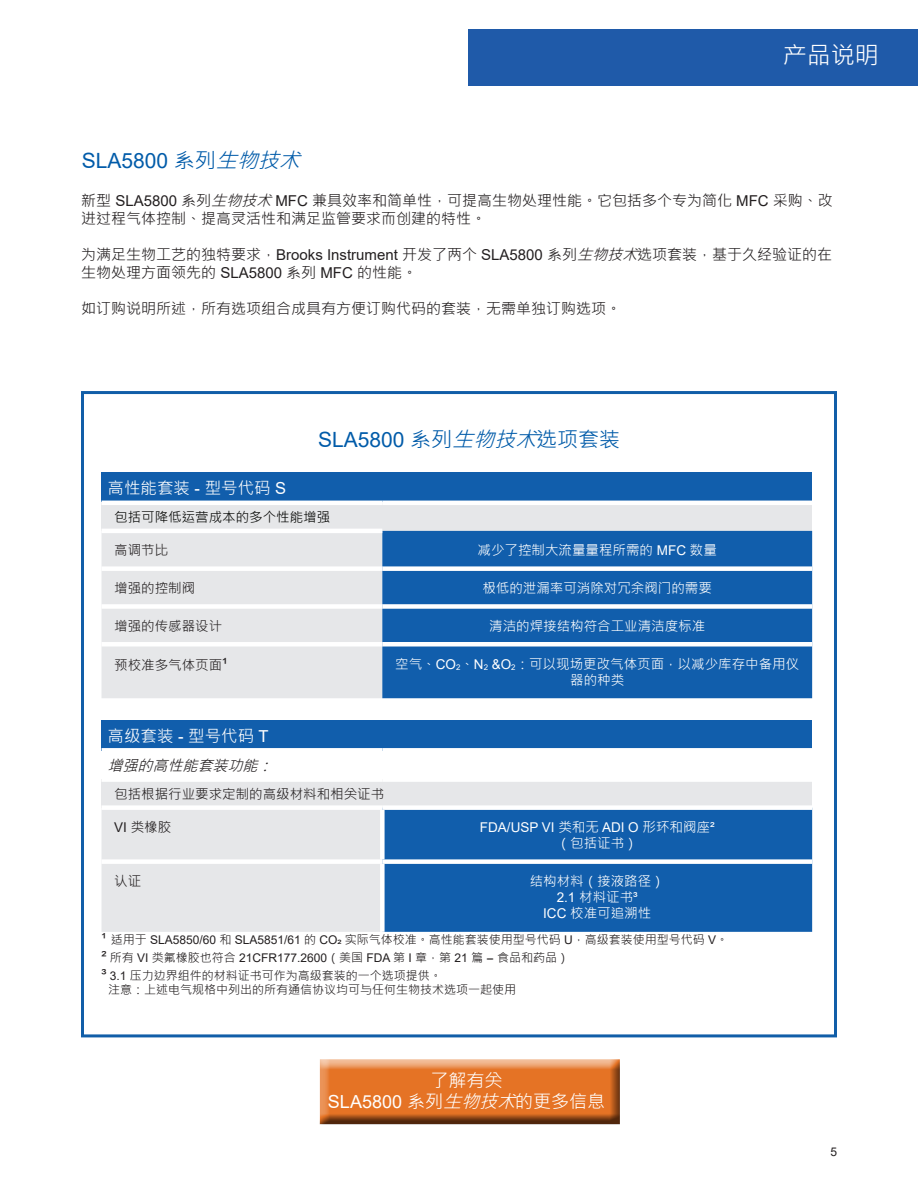
<style>
.page{position:relative;width:918px;height:1188px;background:#fff}
.page>*{position:absolute;margin:0;border:0;box-sizing:border-box;transform-origin:0 0}
.broDS-Mid-page_SH{font:24px "Microsoft Jheng Hei";color:#fff}
.t1{font:21px "Arial";color:#015ba9}
.t2{font:18px "Arial";color:#fff}
.t3{font:18px "Microsoft Jheng Hei";color:#fff}
.t4{font:16.5px "Microsoft Jheng Hei";color:#fff}
.t5{font:15px/18px "Microsoft Jheng Hei";color:#231f20}
.t6{font:italic 15px "Microsoft Jheng Hei";color:#231f20}
.t7{font:13.5px/16.2px "Microsoft Jheng Hei";color:#fff;text-align:center}
.t8{font:13.5px "Microsoft Jheng Hei";color:#231f20}
.t9{font:13.5px "Arial";color:#fff}
.t10{font:13.5px "Microsoft Jheng Hei";color:#040503}
.t11{font:12px "Microsoft Jheng Hei";color:#231f20}
.t12{font:12px "Arial";color:#231f20}
.s1{font-family:"Microsoft Jheng Hei"}
.s2{font-family:"Microsoft Jheng Hei";font-style:italic}
.s3{font-family:"Arial"}
.s4{font-style:italic}
.s5{font-family:"Arial";font-size:16.5px}
.s6{font-family:"Arial";font-size:15px}
.s7{font-family:"Arial";font-weight:900}
</style>
<div class="page">
<div style="left:81px;top:391px;width:756px;height:646px;border:3px solid #115ea8"></div>
<div style="left:469px;top:29px;width:449px;height:57px;background:#1f5aa9"></div>
<div style="left:102px;top:472px;width:710px;height:31px;background:#115eac"></div>
<div style="left:102px;top:503px;width:710px;height:28px;background:#e6e7e9"></div>
<div style="left:102px;top:533px;width:280px;height:165px;background:#e6e7e9"></div>
<div style="left:382px;top:531px;width:430px;height:167px;background:#115eac"></div>
<hr style="left:102px;top:501px;width:280px;height:4px;background:#fff">
<hr style="left:382px;top:501px;width:430px;height:4px;background:#fff">
<hr style="left:102px;top:529px;width:280px;height:4px;background:#fff">
<div style="left:102px;top:566px;width:280px;height:5px;background:#fff"></div>
<div style="left:382px;top:566px;width:430px;height:5px;background:#fff"></div>
<div style="left:102px;top:604px;width:280px;height:5px;background:#fff"></div>
<div style="left:382px;top:604px;width:430px;height:5px;background:#fff"></div>
<div style="left:102px;top:642px;width:280px;height:5px;background:#fff"></div>
<div style="left:382px;top:642px;width:430px;height:5px;background:#fff"></div>
<div style="left:102px;top:720px;width:710px;height:30px;background:#115eac"></div>
<div style="left:102px;top:780px;width:710px;height:28px;background:#e6e7e9"></div>
<div style="left:102px;top:810px;width:278px;height:122px;background:#e6e7e9"></div>
<div style="left:385px;top:810px;width:427px;height:122px;background:#115eac"></div>
<div style="left:102px;top:748px;width:280px;height:5px;background:#fff"></div>
<div style="left:382px;top:748px;width:430px;height:5px;background:#fff"></div>
<div style="left:102px;top:777px;width:280px;height:5px;background:#fff"></div>
<div style="left:382px;top:777px;width:430px;height:5px;background:#fff"></div>
<div style="left:102px;top:805px;width:280px;height:5px;background:#fff"></div>
<div style="left:382px;top:805px;width:430px;height:5px;background:#fff"></div>
<div style="left:102px;top:859px;width:280px;height:5px;background:#fff"></div>
<div style="left:382px;top:859px;width:430px;height:5px;background:#fff"></div>
<div style="left:311px;top:1055px;width:316px;height:77px;background:#231f20;opacity:.75"></div>
<p class="broDS-Mid-page_SH" style="left:783px;top:40px;width:97px">产品说明</p>
<p class="t1" style="left:82px;top:146px;width:227px">SLA5800 <span class="s1">系列</span><span class="s2">生物技术</span></p>
<p class="t5" style="left:81px;top:192px;width:753px">新型 <span class="s3">SLA5800</span> 系列<span class="s4">生物技术</span> <span class="s3">MFC</span> 兼具效率和简单性，可提高生物处理性能。它包括多个专为简化 <span class="s3">MFC</span> 采购、改进过程气体控制、提高灵活性和满足监管要求而创建的特性。</p>
<p class="t5" style="left:81px;top:246px;width:752px">为满足生物工艺的独特要求，<span class="s3">Brooks Instrument</span> 开发了两个 <span class="s3">SLA5800</span> 系列<span class="s4">生物技术</span>选项套装，基于久经验证的在生物处理方面领先的 <span class="s3">SLA5800</span> 系列 <span class="s3">MFC</span> 的性能。</p>
<p class="t5" style="left:81px;top:300px;width:541px">如订购说明所述，所有选项组合成具有方便订购代码的套装，无需单独订购选项。</p>
<p class="t1" style="left:318px;top:426px;width:304px">SLA5800 <span class="s1">系列</span><span class="s2">生物技术</span><span class="s1">选项套装</span></p>
<p class="t4" style="left:108px;top:478px;width:180px">高性能套装 <span class="s3">-</span> 型号代码 <span class="s3">S</span></p>
<p class="t10" style="left:114px;top:509px;width:217px">包括可降低运营成本的多个性能增强</p>
<p class="t8" style="left:114px;top:542px;width:55px">高调节比</p>
<p class="t7" style="left:478px;top:542px;width:241px">减少了控制大流量量程所需的 <span class="s3">MFC</span> 数量</p>
<p class="t8" style="left:114px;top:580px;width:82px">增强的控制阀</p>
<p class="t7" style="left:482px;top:580px;width:231px">极低的泄漏率可消除对冗余阀门的需要</p>
<p class="t8" style="left:114px;top:617px;width:109px">增强的传感器设计</p>
<p class="t7" style="left:489px;top:618px;width:217px">清洁的焊接结构符合工业清洁度标准</p>
<p class="t8" style="left:114px;top:656px;width:115px">预校准多气体页面<span class="s5">¹</span></p>
<p class="t7" style="left:395px;top:656px;width:405px">空气、<span class="s3">CO</span><sub>2</sub>、<span class="s3">N</span><sub>2</sub> <span class="s3">&amp;O</span><sub>2</sub>：可以现场更改气体页面，以减少库存中备用仪器的种类</p>
<p class="t4" style="left:108px;top:725px;width:163px">高级套装 <span class="s3">-</span> 型号代码 <span class="s3">T</span></p>
<p class="t6" style="left:108px;top:756px;width:172px">增强的高性能套装功能：</p>
<p class="t8" style="left:114px;top:786px;width:271px">包括根据行业要求定制的高级材料和相关证书</p>
<p class="t8" style="left:114px;top:819px;width:59px"><span class="s3">VI</span> 类橡胶</p>
<p class="t9" style="left:480px;top:818px;width:236px">FDA/USP VI <span class="s1">类和无</span> ADI O <span class="s1">形环和阀座</span>²</p>
<p class="t7" style="left:557px;top:835px;width:82px">（包括证书）</p>
<p class="t8" style="left:114px;top:873px;width:28px">认证</p>
<p class="t7" style="left:530px;top:873px;width:136px">结构材料（接液路径）</p>
<p class="t9" style="left:557px;top:888px;width:83px">2.1 <span class="s1">材料证书</span>³</p>
<p class="t7" style="left:543px;top:905px;width:109px"><span class="s3">ICC</span> 校准可追溯性</p>
<p class="t11" style="left:102px;top:932px;width:628px"><span class="s6">¹</span> 适用于 <span class="s3">SLA5850/60</span> 和 <span class="s3">SLA5851/61</span> 的 <span class="s3">CO2</span> 实际气体校准。高性能套装使用型号代码 <span class="s3">U</span>，高级套装使用型号代码 <span class="s3">V</span>。</p>
<p class="t11" style="left:102px;top:950px;width:469px"><span class="s6">²</span> 所有 <span class="s3">VI</span> 类氟橡胶也符合 <span class="s3">21CFR177.2600</span>（美国 <span class="s3">FDA</span> 第 <span class="s3">I</span> 章，第 <span class="s3">21</span> 篇 <span class="s7">–</span> 食品和药品）</p>
<p class="t11" style="left:102px;top:968px;width:342px"><span class="s6">³</span> <span class="s3">3.1</span> 压力边界组件的材料证书可作为高级套装的一个选项提供。</p>
<p class="t11" style="left:108px;top:982px;width:410px">注意：上述电气规格中列出的所有通信协议均可与任何生物技术选项一起使用</p>
<p class="t3" style="left:431px;top:1069px;width:73px">了解有关</p>
<p class="t2" style="left:328px;top:1089px;width:279px">SLA5800 <span class="s1">系列</span><span class="s2">生物技术</span><span class="s1">的更多信息</span></p>
<p class="t12" style="left:831px;top:1144px;width:8px">5</p>
</div>
